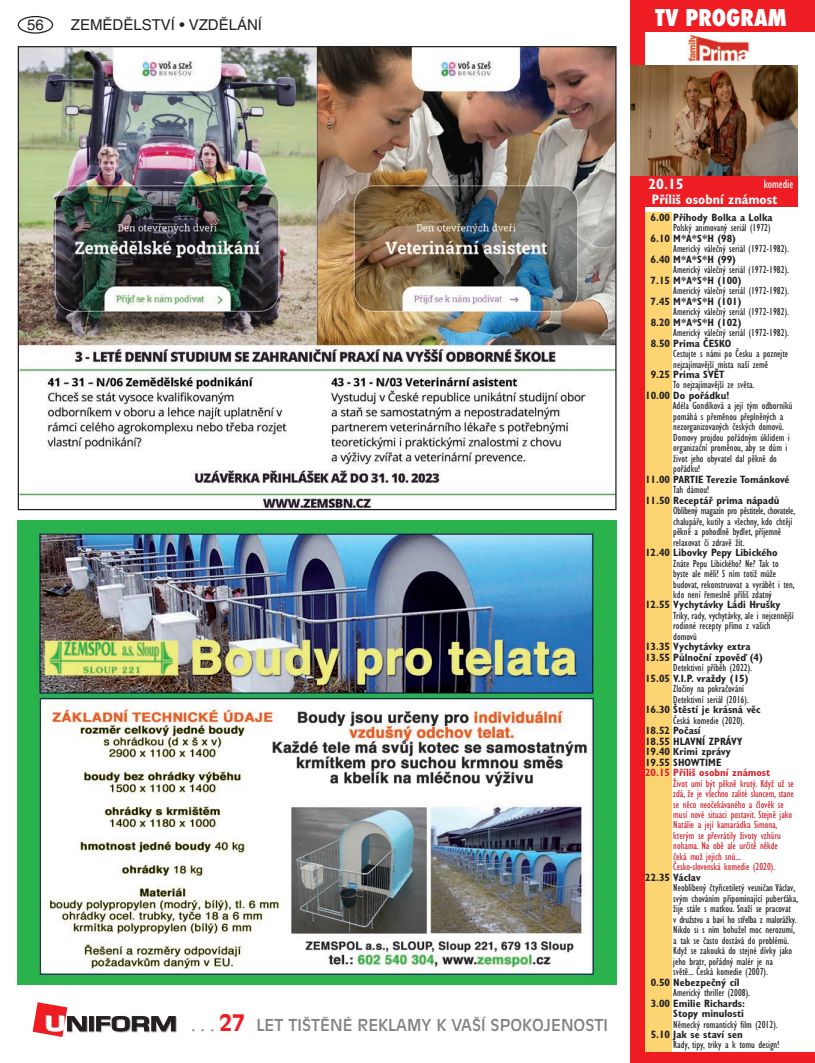
<style>
.page{position:relative;width:815px;height:1063px;background:#fff}
.page>*{position:absolute;margin:0;border:0;box-sizing:border-box;transform-origin:0 0}
.t1{font:800 condensed 22.5px "Futura";color:#fff}
.t2{font:16.25px "Antique Olive CE";color:#808285}
.t3{font:15px "Helvetica CE";color:#231f20}
.t4{font:700 condensed 15px "Gill Sans CE";color:#fff}
.t5{font:700 condensed 13.75px "Gill Sans CE";color:#fff}
.t6{font:condensed 12.5px "Gill Sans CE";color:#fff}
.t7{font:condensed 10.62px/10.5px "Gill Sans CE";color:#231f20}
.t8{font:700 condensed 10.62px/10.5px "Gill Sans CE";color:#231f20}
.t9{font:condensed 10.62px/10.5px "Gill Sans CE";color:#d1232a}
.t10{font:700 condensed 10.62px "Gill Sans CE";color:#d1232a}
.s1{font-weight:700;font-size:22.5px;color:#ee1d23}
</style>
<div class="page">
<div style="left:18px;top:16px;width:35px;height:18px;border:1px solid #231f20;border-radius:50%"></div>
<svg style="left:90px;top:1017px;width:5px;height:15px"></svg>
<svg style="left:89px;top:1016px;width:5px;height:15px"></svg>
<svg style="left:96px;top:1016px;width:81px;height:16px"></svg>
<svg style="left:33px;top:1002px;width:55px;height:35px"></svg>
<div style="left:631px;top:0;width:184px;height:32px;background:#ee1d23"></div>
<div style="left:631px;top:175px;width:166px;height:32px;background:#ee1d23"></div>
<img style="left:687px;top:33px;width:63px;height:29px">
<div style="left:631px;top:0;width:14px;height:1063px;background:#ee1d23"></div>
<div style="left:631px;top:1052px;width:184px;height:11px;background:#ee1d23"></div>
<div style="left:645px;top:213px;width:26px;height:839px;background:#fdd472"></div>
<img style="left:631px;top:66px;width:166px;height:109px">
<img style="left:20px;top:48px;width:595px;height:460px">
<img style="left:18px;top:521px;width:599px;height:464px">
<h3 class="t3" style="left:27px;top:16px;width:18px">56</h3>
<h3 class="t3" style="left:71px;top:16px;width:193px">ZEMĚDĚLSTVÍ • VZDĚLÁNÍ</h3>
<h1 class="t1" style="left:655px;top:2px;width:133px">TV PROGRAM</h1>
<h2 class="t2" style="left:191px;top:1016px;width:418px">. . . <span class="s1">27</span> LET TIŠTĚNÉ REKLAMY K VAŠÍ SPOKOJENOSTI</h2>
<h3 class="t4" style="left:648px;top:175px;width:37px">20.15</h3>
<p class="t5" style="left:652px;top:191px;width:127px">Příliš osobní známost</p>
<p class="t6" style="left:764px;top:176px;width:31px">komedie</p>
<p class="t8" style="left:651px;top:212px;width:124px">6.00 Příhody Bolka a Lolka</p>
<p class="t7" style="left:673px;top:223px;width:99px">Polský animovaný seriál (1972)</p>
<p class="t8" style="left:651px;top:233px;width:87px">6.10 M*A*S*H (98)</p>
<p class="t7" style="left:673px;top:244px;width:117px">Americký válečný seriál (1972-1982).</p>
<p class="t8" style="left:651px;top:254px;width:87px">6.40 M*A*S*H (99)</p>
<p class="t7" style="left:673px;top:264px;width:117px">Americký válečný seriál (1972-1982).</p>
<p class="t8" style="left:651px;top:275px;width:92px">7.15 M*A*S*H (100)</p>
<p class="t7" style="left:673px;top:285px;width:117px">Americký válečný seriál (1972-1982).</p>
<p class="t8" style="left:651px;top:296px;width:92px">7.45 M*A*S*H (101)</p>
<p class="t7" style="left:673px;top:306px;width:117px">Americký válečný seriál (1972-1982).</p>
<p class="t8" style="left:651px;top:317px;width:92px">8.20 M*A*S*H (102)</p>
<p class="t7" style="left:673px;top:327px;width:117px">Americký válečný seriál (1972-1982).</p>
<p class="t8" style="left:651px;top:338px;width:82px">8.50 Prima ČESKO</p>
<p class="t7" style="left:673px;top:348px;width:116px">Cestujte s námi po Česku a poznejte nejzajímavější místa naší země</p>
<p class="t8" style="left:651px;top:369px;width:75px">9.25 Prima SVĚT</p>
<p class="t7" style="left:673px;top:380px;width:83px">To nejzajímavější ze světa.</p>
<p class="t8" style="left:645px;top:390px;width:86px">10.00 Do pořádku!</p>
<p class="t7" style="left:673px;top:401px;width:121px">Adéla Gondíková a její tým odborníků pomáhá s přeměnou přeplněných a nezorganizovaných českých domovů.<br>Domovy projdou pořádným úklidem i organizační proměnou, aby se dům i život jeho obyvatel dal pěkně do pořádku!</p>
<p class="t8" style="left:645px;top:474px;width:146px">11.00 PARTIE Terezie Tománkové</p>
<p class="t7" style="left:673px;top:484px;width:37px">Tah dámou!</p>
<p class="t8" style="left:645px;top:495px;width:136px">11.50 Receptář prima nápadů</p>
<p class="t7" style="left:673px;top:505px;width:124px">Oblíbený magazín pro pěstitele, chovatele, chalupáře, kutily a všechny, kdo chtějí pěkně a pohodlně bydlet, příjemně relaxovat či zdravě žít.</p>
<p class="t8" style="left:645px;top:547px;width:134px">12.40 Libovky Pepy Libického</p>
<p class="t7" style="left:673px;top:558px;width:123px">Znáte Pepu Libického? Ne? Tak to byste ale měli! S ním totiž může budovat, rekonstruovat a vyrábět i ten, kdo není řemeslně příliš zdatný</p>
<p class="t8" style="left:645px;top:600px;width:137px">12.55 Vychytávky Ládi Hrušky</p>
<p class="t7" style="left:673px;top:610px;width:122px">Triky, rady, vychytávky, ale i nejcennější rodinné recepty přímo z vašich domovů</p>
<p class="t8" style="left:645px;top:642px;width:119px">13.35 Vychytávky extra<br>13.55 Půlnoční zpověď (4)</p>
<p class="t7" style="left:673px;top:663px;width:80px">Detektivní příběh (2022).</p>
<p class="t8" style="left:645px;top:673px;width:105px">15.05 V.I.P. vraždy (15)</p>
<p class="t7" style="left:673px;top:683px;width:77px">Zločiny na pokračování<br>Detektivní seriál (2016).</p>
<p class="t8" style="left:645px;top:704px;width:117px">16.30 Štěstí je krásná věc</p>
<p class="t7" style="left:673px;top:715px;width:73px">Česká komedie (2020).</p>
<p class="t8" style="left:645px;top:725px;width:99px">18.52 Počasí<br>18.55 HLAVNÍ ZPRÁVY<br>19.40 Krimi zprávy<br>19.55 SHOWTIME</p>
<p class="t10" style="left:645px;top:766px;width:127px">20.15 Příliš osobní známost</p>
<p class="t9" style="left:673px;top:778px;width:122px">Život umí být pěkně krutý. Když už se zdá, že je všechno zalité sluncem, stane se něco neočekávaného a člověk se musí nové situaci postavit. Stejně jako Natálie a její kamarádka Simona, kterým se převrátily životy vzhůru nohama. Na obě ale určitě někde čeká muž jejich snů...<br>Česko-slovenská komedie (2020).</p>
<p class="t8" style="left:645px;top:872px;width:57px">22.35 Václav</p>
<p class="t7" style="left:673px;top:883px;width:127px">Neoblíbený čtyřicetiletý vesničan Václav, svým chováním připomínající puberťáka, žije stále s matkou. Snaží se pracovat<br>v družstvu a baví ho střelba z malorážky.<br>Nikdo si s ním bohužel moc nerozumí, a tak se často dostává do problémů.<br>Když se zakouká do stejné dívky jako jeho bratr, pořádný malér je na<br>světě... Česká komedie (2007).</p>
<p class="t8" style="left:651px;top:977px;width:91px">0.50 Nebezpečný cíl</p>
<p class="t7" style="left:673px;top:987px;width:78px">Americký thriller (2008).</p>
<p class="t8" style="left:651px;top:998px;width:96px;text-align:right">3.00 Emilie Richards:<br>Stopy minulosti</p>
<p class="t7" style="left:673px;top:1019px;width:106px">Německý romantický film (2012).</p>
<p class="t8" style="left:651px;top:1029px;width:93px">5.10 Jak se staví sen</p>
<p class="t7" style="left:673px;top:1040px;width:107px">Rady, tipy, triky a k tomu design!</p>
</div>
